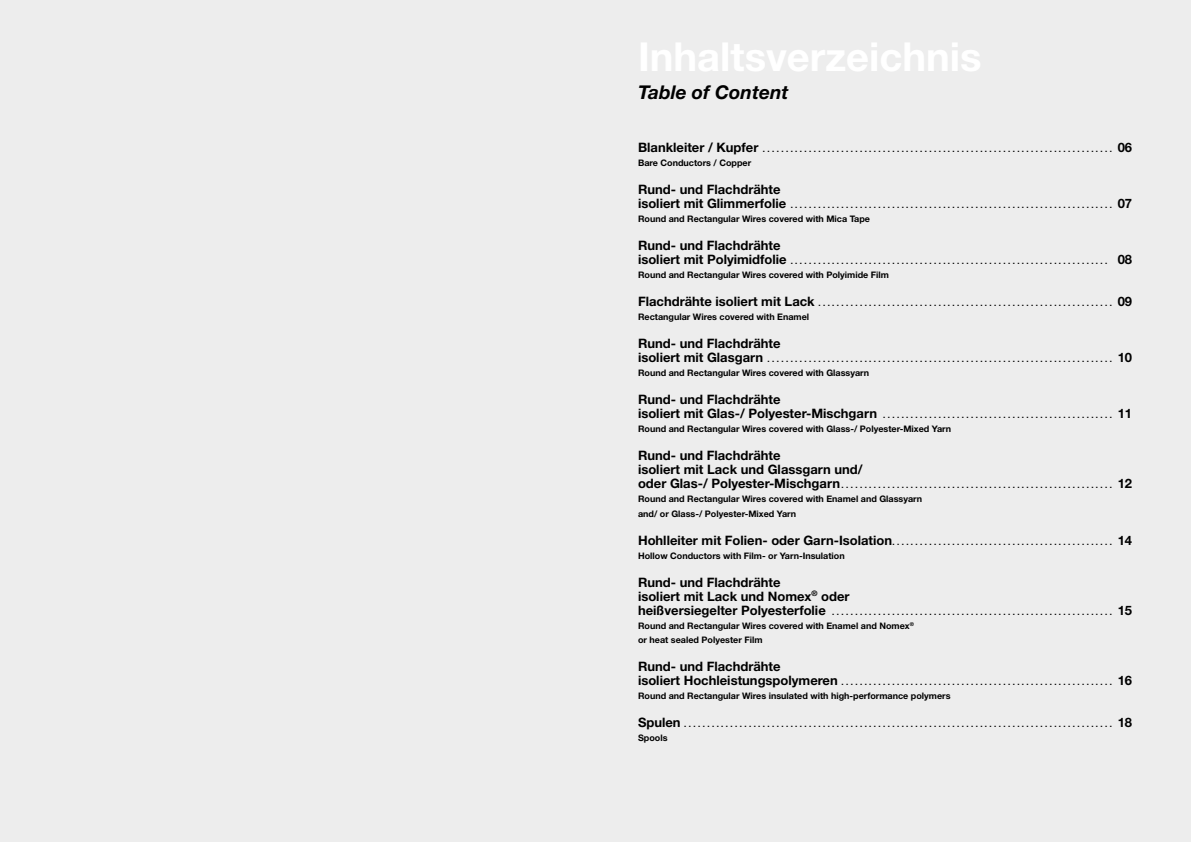
<style>
.page{position:relative;width:1191px;height:842px;background:#fff}
.page>*{position:absolute;margin:0;border:0;box-sizing:border-box;transform-origin:0 0}
.t1{font:italic 700 19px "Helvetica Neue LT Pro";color:#000}
.t2{font:700 13px/14px "Helvetica Neue LT Pro";color:#000}
.t3{font:700 9px/14px "Helvetica Neue LT Pro";color:#000}
.t4{font:700 8px "Helvetica Neue LT Pro";color:#000}
.s1{font-size:13px}
</style>
<div class="page">
<div style="left:595px;top:0;width:596px;height:842px;background:#ededed"></div>
<div style="left:0;top:0;width:595px;height:842px;background:#ededed"></div>
<h1 class="t1" style="left:638px;top:80px;width:152px">Table of Content</h1>
<p class="t4" style="left:638px;top:145px;width:495px"><span class="s1">Blankleiter / Kupfer</span> ............................................................................ <span class="s1">06</span></p>
<p class="t3" style="left:638px;top:156px;width:115px">Bare Conductors / Copper</p>
<h2 class="t2" style="left:638px;top:182px;width:144px">Rund- und Flachdrähte</h2>
<p class="t4" style="left:638px;top:201px;width:495px"><span class="s1">isoliert mit Glimmerfolie</span> ...................................................................... <span class="s1">07</span></p>
<p class="t3" style="left:638px;top:212px;width:233px">Round and Rectangular Wires covered with Mica Tape</p>
<h2 class="t2" style="left:638px;top:238px;width:144px">Rund- und Flachdrähte</h2>
<p class="t4" style="left:638px;top:257px;width:496px"><span class="s1">isoliert mit Polyimidfolie</span> ..................................................................... <span class="s1">08</span></p>
<p class="t3" style="left:638px;top:268px;width:252px">Round and Rectangular Wires covered with Polyimide Film</p>
<p class="t4" style="left:638px;top:299px;width:495px"><span class="s1">Flachdrähte isoliert mit Lack</span> ................................................................ <span class="s1">09</span></p>
<p class="t3" style="left:638px;top:310px;width:173px">Rectangular Wires covered with Enamel</p>
<h2 class="t2" style="left:638px;top:336px;width:144px">Rund- und Flachdrähte</h2>
<p class="t4" style="left:638px;top:355px;width:495px"><span class="s1">isoliert mit Glasgarn</span> ........................................................................... <span class="s1">10</span></p>
<p class="t3" style="left:638px;top:366px;width:233px">Round and Rectangular Wires covered with Glassyarn</p>
<h2 class="t2" style="left:638px;top:392px;width:144px">Rund- und Flachdrähte</h2>
<p class="t4" style="left:638px;top:411px;width:495px"><span class="s1">isoliert mit Glas-/ Polyester-Mischgarn</span> .................................................. <span class="s1">11</span></p>
<p class="t3" style="left:638px;top:422px;width:315px">Round and Rectangular Wires covered with Glass-/ Polyester-Mixed Yarn</p>
<h2 class="t2" style="left:638px;top:448px;width:226px">Rund- und Flachdrähte<br>isoliert mit Lack und Glassgarn und/</h2>
<p class="t4" style="left:638px;top:481px;width:495px"><span class="s1">oder Glas-/ Polyester-Mischgarn</span>........................................................... <span class="s1">12</span></p>
<p class="t3" style="left:638px;top:492px;width:286px">Round and Rectangular Wires covered with Enamel and Glassyarn and/ or Glass-/ Polyester-Mixed Yarn</p>
<p class="t4" style="left:638px;top:537px;width:496px"><span class="s1">Hohlleiter mit Folien- oder Garn-Isolation</span>................................................ <span class="s1">14</span></p>
<p class="t3" style="left:638px;top:548px;width:208px">Hollow Conductors with Film- or Yarn-Insulation</p>
<h2 class="t2" style="left:638px;top:574px;width:213px">Rund- und Flachdrähte<br>isoliert mit Lack und Nomex<sup>®</sup> oder</h2>
<p class="t4" style="left:638px;top:607px;width:495px"><span class="s1">heißversiegelter Polyesterfolie</span> ............................................................. <span class="s1">15</span></p>
<p class="t3" style="left:638px;top:618px;width:277px">Round and Rectangular Wires covered with Enamel and Nomex<sup>® </sup>or heat sealed Polyester Film</p>
<h2 class="t2" style="left:638px;top:658px;width:144px">Rund- und Flachdrähte</h2>
<p class="t4" style="left:638px;top:677px;width:495px"><span class="s1">isoliert Hochleistungspolymeren</span> ........................................................... <span class="s1">16</span></p>
<p class="t3" style="left:638px;top:688px;width:314px">Round and Rectangular Wires insulated with high-performance polymers</p>
<p class="t4" style="left:638px;top:719px;width:495px"><span class="s1">Spulen</span> ............................................................................................. <span class="s1">18</span></p>
<p class="t3" style="left:638px;top:730px;width:31px">Spools</p>
</div>
